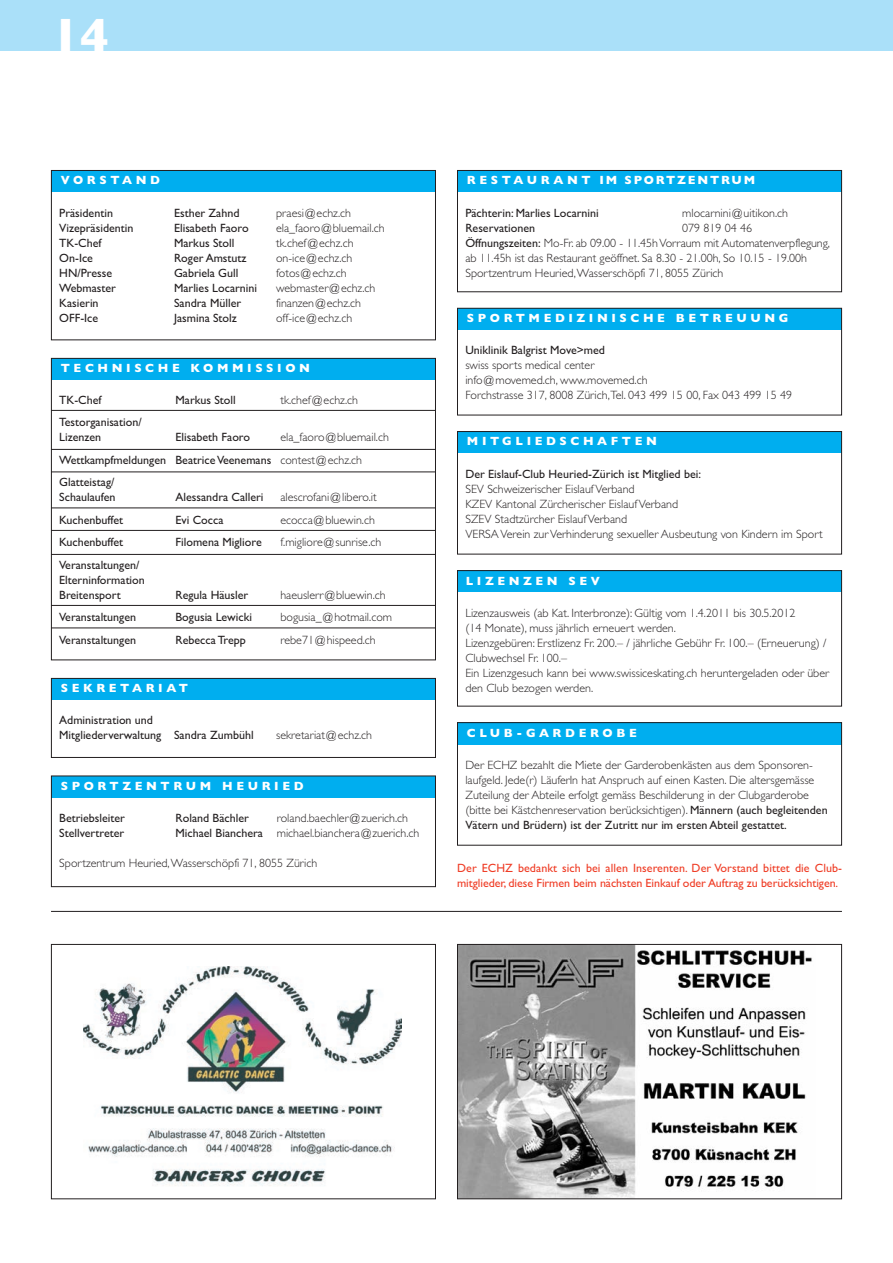
<style>
.page{position:relative;width:893px;height:1263px;background:#fff}
.page>*{position:absolute;margin:0;border:0;box-sizing:border-box;transform-origin:0 0}
.t1{font:700 48.9px "Gill Sans";color:#fff}
.t2{font:300 12px/15px "Gill Sans";color:#231f20}
.t3{font:12px/15px "Gill Sans";color:#231f20}
.t4{font:12px/15px "Gill Sans";letter-spacing:-.005em;color:#ef3c25}
.t5{font:700 12px "Gill Sans";letter-spacing:.3em;color:#fff}
.t6{font:700 12px "Gill Sans";letter-spacing:.15em;color:#fff}
.s1{font-weight:300}
.s2{font-weight:400}
</style>
<div class="page">
<div style="left:51px;top:170px;width:385px;height:22px;background:#00aeef"></div>
<div style="left:51px;top:170px;width:385px;height:170px;border:1px solid #231f20"></div>
<div style="left:0;top:0;width:893px;height:51px;background:#aae0f9"></div>
<div style="left:51px;top:358px;width:385px;height:21px;background:#00aeef"></div>
<div style="left:51px;top:358px;width:385px;height:302px;border:1px solid #231f20"></div>
<div style="left:51px;top:678px;width:385px;height:22px;background:#00aeef"></div>
<div style="left:51px;top:678px;width:385px;height:80px;border:1px solid #231f20"></div>
<div style="left:51px;top:776px;width:385px;height:21px;background:#00aeef"></div>
<div style="left:51px;top:775px;width:385px;height:112px;border:1px solid #231f20"></div>
<div style="left:457px;top:170px;width:385px;height:22px;background:#00aeef"></div>
<div style="left:457px;top:170px;width:385px;height:122px;border:1px solid #231f20"></div>
<div style="left:457px;top:308px;width:385px;height:21px;background:#00aeef"></div>
<div style="left:457px;top:308px;width:385px;height:107px;border:1px solid #231f20"></div>
<div style="left:457px;top:431px;width:385px;height:22px;background:#00aeef"></div>
<div style="left:457px;top:431px;width:385px;height:123px;border:1px solid #231f20"></div>
<div style="left:457px;top:570px;width:385px;height:22px;background:#00aeef"></div>
<div style="left:457px;top:570px;width:385px;height:136px;border:1px solid #231f20"></div>
<div style="left:457px;top:722px;width:385px;height:23px;background:#00aeef"></div>
<div style="left:457px;top:722px;width:385px;height:123px;border:1px solid #231f20"></div>
<hr style="left:51px;top:911px;width:791px;height:1px;background:#231f20">
<hr style="left:51px;top:410px;width:385px;height:1px;background:#231f20">
<hr style="left:51px;top:449px;width:385px;height:1px;background:#231f20">
<hr style="left:51px;top:471px;width:385px;height:1px;background:#231f20">
<hr style="left:51px;top:507px;width:385px;height:1px;background:#231f20">
<hr style="left:51px;top:530px;width:385px;height:1px;background:#231f20">
<hr style="left:51px;top:554px;width:385px;height:1px;background:#231f20">
<hr style="left:51px;top:605px;width:385px;height:1px;background:#231f20">
<hr style="left:51px;top:627px;width:385px;height:1px;background:#231f20">
<img style="left:459px;top:946px;width:353px;height:251px">
<div style="left:457px;top:944px;width:385px;height:255px;border:1px solid #231f20"></div>
<img style="left:84px;top:967px;width:318px;height:219px">
<div style="left:51px;top:944px;width:385px;height:255px;border:1px solid #231f20"></div>
<h1 class="t1" style="left:51px;top:7px;width:60px">14</h1>
<p class="t5" style="left:61px;top:173px;width:101px">VORSTAND</p>
<p class="t3" style="left:59px;top:205px;width:55px">Präsidentin</p>
<p class="t3" style="left:174px;top:205px;width:67px">Esther Zahnd</p>
<p class="t2" style="left:276px;top:205px;width:76px">praesi@echz.ch</p>
<p class="t3" style="left:59px;top:220px;width:76px">Vizepräsidentin</p>
<p class="t3" style="left:174px;top:220px;width:76px">Elisabeth Faoro</p>
<p class="t2" style="left:276px;top:220px;width:110px">ela_faoro@bluemail.ch</p>
<p class="t3" style="left:59px;top:235px;width:44px">TK-Chef</p>
<p class="t3" style="left:174px;top:235px;width:62px">Markus Stoll</p>
<p class="t2" style="left:276px;top:235px;width:79px">tk.chef@echz.ch</p>
<p class="t3" style="left:59px;top:250px;width:35px">On-Ice</p>
<p class="t3" style="left:174px;top:250px;width:74px">Roger Amstutz</p>
<p class="t2" style="left:276px;top:250px;width:78px">on-ice@echz.ch</p>
<p class="t3" style="left:59px;top:265px;width:54px">HN/Presse</p>
<p class="t3" style="left:174px;top:265px;width:66px">Gabriela Gull</p>
<p class="t2" style="left:276px;top:265px;width:72px">fotos@echz.ch</p>
<p class="t3" style="left:59px;top:280px;width:58px">Webmaster</p>
<p class="t3" style="left:174px;top:280px;width:85px">Marlies Locarnini</p>
<p class="t2" style="left:276px;top:280px;width:101px">webmaster@echz.ch</p>
<p class="t3" style="left:59px;top:295px;width:41px">Kasierin</p>
<p class="t3" style="left:174px;top:295px;width:69px">Sandra Müller</p>
<p class="t2" style="left:276px;top:295px;width:87px">finanzen@echz.ch</p>
<p class="t3" style="left:59px;top:310px;width:41px">OFF-Ice</p>
<p class="t3" style="left:174px;top:310px;width:64px">Jasmina Stolz</p>
<p class="t2" style="left:276px;top:310px;width:78px">off-ice@echz.ch</p>
<p class="t5" style="left:61px;top:361px;width:251px">TECHNISCHE KOMMISSION</p>
<p class="t3" style="left:59px;top:392px;width:44px">TK-Chef</p>
<p class="t3" style="left:176px;top:392px;width:62px">Markus Stoll</p>
<p class="t2" style="left:280px;top:392px;width:79px">tk.chef@echz.ch</p>
<p class="t3" style="left:59px;top:415px;width:84px">Testorganisation/<br>Lizenzen</p>
<p class="t3" style="left:59px;top:426px;width:331px;line-height:22.5px;text-indent:221px"><span class="s1">ela_faoro@bluemail.ch<br></span>Wettkampfmeldungen Beatrice Veenemans <span class="s1">contest@echz.ch<br></span>Glatteistag/</p>
<p class="t3" style="left:59px;top:490px;width:58px">Schaulaufen</p>
<p class="t3" style="left:176px;top:490px;width:90px">Alessandra Calleri</p>
<p class="t2" style="left:280px;top:490px;width:98px">alescrofani@libero.it</p>
<p class="t3" style="left:59px;top:512px;width:65px">Kuchenbuffet</p>
<p class="t3" style="left:176px;top:512px;width:49px">Evi Cocca</p>
<p class="t2" style="left:280px;top:512px;width:96px">ecocca@bluewin.ch</p>
<p class="t3" style="left:59px;top:535px;width:65px">Kuchenbuffet</p>
<p class="t3" style="left:176px;top:535px;width:88px">Filomena Migliore</p>
<p class="t2" style="left:280px;top:535px;width:102px">f.migliore@sunrise.ch</p>
<p class="t3" style="left:59px;top:557px;width:87px">Veranstaltungen/<br>Elterninformation<br>Breitensport</p>
<p class="t3" style="left:176px;top:430px;width:76px">Elisabeth Faoro</p>
<p class="t3" style="left:176px;top:587px;width:74px">Regula Häusler</p>
<p class="t2" style="left:280px;top:587px;width:107px">haeuslerr@bluewin.ch</p>
<p class="t3" style="left:59px;top:610px;width:78px">Veranstaltungen</p>
<p class="t3" style="left:176px;top:610px;width:78px">Bogusia Lewicki</p>
<p class="t2" style="left:280px;top:610px;width:113px">bogusia_@hotmail.com</p>
<p class="t3" style="left:59px;top:632px;width:78px">Veranstaltungen</p>
<p class="t3" style="left:176px;top:632px;width:72px">Rebecca Trepp</p>
<p class="t2" style="left:280px;top:632px;width:97px">rebe71@hispeed.ch</p>
<p class="t5" style="left:61px;top:681px;width:129px">SEKRETARIAT</p>
<p class="t3" style="left:59px;top:712px;width:196px">Administration und<br>Mitgliederverwaltung Sandra Zumbühl</p>
<p class="t2" style="left:276px;top:727px;width:97px">sekretariat@echz.ch</p>
<p class="t5" style="left:61px;top:779px;width:244px">SPORTZENTRUM HEURIED</p>
<p class="t3" style="left:59px;top:810px;width:67px">Betriebsleiter</p>
<p class="t3" style="left:176px;top:810px;width:75px">Roland Bächler</p>
<p class="t2" style="left:277px;top:810px;width:133px">roland.baechler@zuerich.ch</p>
<p class="t3" style="left:59px;top:825px;width:67px">Stellvertreter</p>
<p class="t2" style="left:176px;top:825px;width:245px"><span class="s2">Michael Bianchera</span> michael.bianchera@zuerich.ch</p>
<p class="t2" style="left:59px;top:855px;width:260px">Sportzentrum Heuried, Wasserschöpfi 71, 8055 Zürich</p>
<p class="t6" style="left:467px;top:173px;width:290px">R E S TA U R A N T IM SPORTZENTRUM</p>
<p class="t3" style="left:465px;top:205px;width:135px">Pächterin: Marlies Locarnini</p>
<p class="t2" style="left:682px;top:205px;width:107px">mlocarnini@uitikon.ch</p>
<p class="t3" style="left:465px;top:220px;width:71px">Reservationen</p>
<p class="t2" style="left:465px;top:220px;width:366px;text-indent:217px">079 819 04 46<br><span class="s2">Öffnungszeiten:</span> Mo-Fr. ab 09.00 - 11.45h Vorraum mit Automatenverpflegung, ab 11.45h ist das Restaurant geöffnet. Sa 8.30 - 21.00h, So 10.15 - 19.00h Sportzentrum Heuried, Wasserschöpfi 71, 8055 Zürich</p>
<p class="t5" style="left:467px;top:311px;width:323px">SPORTMEDIZINISCHE BETREUUNG</p>
<p class="t3" style="left:465px;top:343px;width:141px">Uniklinik Balgrist Move&gt;med</p>
<p class="t2" style="left:465px;top:358px;width:328px">swiss sports medical center<br>info@movemed.ch, www.movemed.ch<br>Forchstrasse 317, 8008 Zürich,Tel. 043 499 15 00, Fax 043 499 15 49</p>
<p class="t5" style="left:467px;top:434px;width:192px">MITGLIEDSCHAFTEN</p>
<p class="t3" style="left:465px;top:466px;width:237px">Der Eislauf-Club Heuried-Zürich ist Mitglied bei:</p>
<p class="t2" style="left:465px;top:481px;width:359px">SEV Schweizerischer Eislauf Verband<br>KZEV Kantonal Zürcherischer Eislauf Verband<br>SZEV Stadtzürcher Eislauf Verband<br>VERSA Verein zur Verhinderung sexueller Ausbeutung von Kindern im Sport</p>
<p class="t5" style="left:466px;top:574px;width:136px">LIZENZEN SEV</p>
<p class="t2" style="left:465px;top:605px;width:365px">Lizenzausweis (ab Kat. Interbronze): Gültig vom 1.4.2011 bis 30.5.2012<br>(14 Monate), muss jährlich erneuert werden.<br>Lizenzgebüren: Erstlizenz Fr. 200.– / jährliche Gebühr Fr. 100.– (Erneuerung) / Clubwechsel Fr. 100.–<br>Ein Lizenzgesuch kann bei www.swissiceskating.ch heruntergeladen oder über den Club bezogen werden.</p>
<p class="t5" style="left:467px;top:725px;width:171px">CLUB-GARDEROBE</p>
<p class="t2" style="left:465px;top:757px;width:364px">Der ECHZ bezahlt die Miete der Garderobenkästen aus dem Sponsoren&shy;laufgeld. Jede(r) LäuferIn hat Anspruch auf einen Kasten. Die altersgemässe Zuteilung der Abteile erfolgt gemäss Beschilderung in der Clubgarderobe (bitte bei Kästchenreservation berücksichtigen). <span class="s2">Männern (auch begleitenden Vätern und Brüdern) ist der Zutritt nur im ersten Abteil gestattet.</span></p>
<p class="t4" style="left:457px;top:860px;width:386px">Der ECHZ bedankt sich bei allen Inserenten. Der Vorstand bittet die Club&shy;mitglieder, diese Firmen beim nächsten Einkauf oder Auftrag zu berücksichtigen.</p>
</div>
